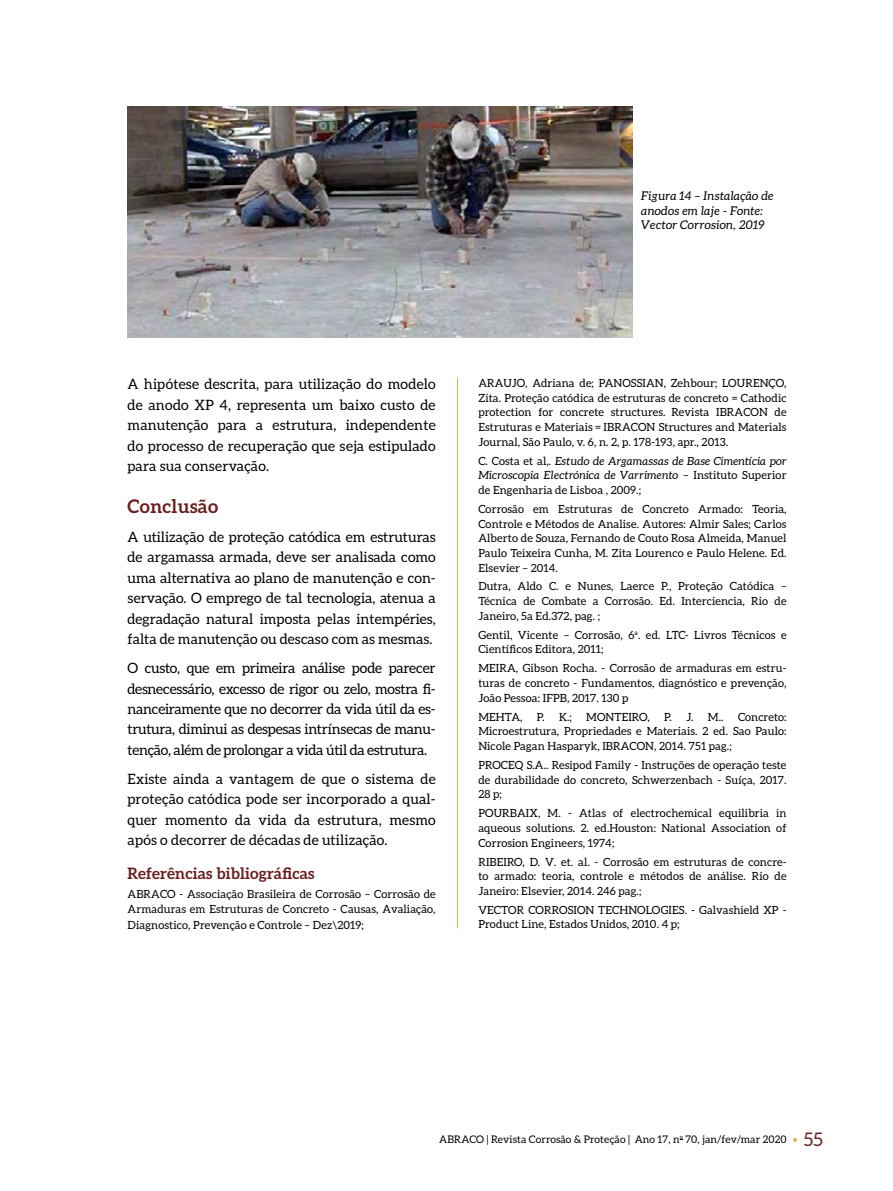
<style>
.page{position:relative;width:893px;height:1191px;background:#fff}
.page>*{position:absolute;margin:0;border:0;box-sizing:border-box;transform-origin:0 0}
.t1{font:700 18.75px "Aleo";letter-spacing:.02em;color:#6b1f1f}
.t2{font:700 15.75px "Aleo";letter-spacing:.01em;color:#6b1f1f}
.t3{font:15px "Century Gothic";color:#000}
.t4{font:14.25px/20.4px "Aleo";color:#000;text-align:justify}
.t5{font:italic 12px/14.4px "Aleo";letter-spacing:.02em;color:#000}
.t6{font:11.25px/14.7px "Aleo";letter-spacing:.01em;color:#000;text-align:justify}
.t7{font:italic 11.25px/14.7px "Aleo";letter-spacing:.01em;color:#000;text-align:justify}
.t8{font:10.5px "Aleo";letter-spacing:.01em;color:#000}
.s1{font-style:normal}
.s2{font-weight:700}
.s3{color:#d6b645}
.s4{font-size:18.75px;color:#6b1f1f}
</style>
<div class="page">
<hr style="left:457px;top:378px;width:1px;height:550px;background:#d6b645">
<img style="left:128px;top:106px;width:504px;height:232px">
<p class="t5" style="left:641px;top:189px;width:134px">Figura 14 – Instalação de anodos em laje - Fonte:<br>Vector Corrosion, 2019</p>
<p class="t4" style="left:128px;top:374px;width:310px">A hipótese descrita, para utilização do modelo de anodo XP 4, representa um baixo custo de manutenção para a estrutura, independente do processo de recuperação que seja estipulado para sua conservação.</p>
<h1 class="t1" style="left:128px;top:495px;width:92px">Conclusão</h1>
<p class="t4" style="left:128px;top:526px;width:310px">A utilização de proteção catódica em estruturas de argamassa armada, deve ser analisada como uma alternativa ao plano de manutenção e con&shy;servação. O emprego de tal tecnologia, atenua a degradação natural imposta pelas intempéries, falta de manutenção ou descaso com as mesmas.</p>
<p class="t4" style="left:128px;top:657px;width:310px">O custo, que em primeira análise pode parecer desnecessário, excesso de rigor ou zelo, mostra fi&shy;nanceiramente que no decorrer da vida útil da es&shy;trutura, diminui as despesas intrínsecas de manu&shy;tenção, além de prolongar a vida útil da estrutura.</p>
<p class="t4" style="left:128px;top:768px;width:310px">Existe ainda a vantagem de que o sistema de proteção catódica pode ser incorporado a qual&shy;quer momento da vida da estrutura, mesmo após o decorrer de décadas de utilização.</p>
<h2 class="t2" style="left:128px;top:864px;width:188px">Referências bibliográficas</h2>
<p class="t6" style="left:128px;top:886px;width:310px;line-height:15.1px">ABRACO - Associação Brasileira de Corrosão – Corrosão de Armaduras em Estruturas de Concreto - Causas, Avaliação, Diagnostico, Prevenção e Controle – Dez\2019;</p>
<p class="t6" style="left:478px;top:375px;width:310px">ARAUJO, Adriana de; PANOSSIAN, Zehbour; LOURENÇO, Zita. Proteção catódica de estruturas de concreto = Cathodic protection for concrete structures. Revista IBRACON de Estruturas e Materiais = IBRACON Structures and Materials Journal, São Paulo, v. 6, n. 2, p. 178-193, apr., 2013.</p>
<p class="t7" style="left:478px;top:453px;width:310px"><span class="s1">C. Costa et al,.</span> Estudo de Argamassas de Base Cimentícia por Microscopia Electrónica de Varrimento <span class="s1">– Instituto Superior de Engenharia de Lisboa , 2009.;</span></p>
<p class="t6" style="left:478px;top:501px;width:310px">Corrosão em Estruturas de Concreto Armado: Teoria, Controle e Métodos de Analise. Autores: Almir Sales; Carlos Alberto de Souza, Fernando de Couto Rosa Almeida, Manuel Paulo Teixeira Cunha, M. Zita Lourenco e Paulo Helene. Ed.<br>Elsevier – 2014.</p>
<p class="t6" style="left:478px;top:579px;width:310px">Dutra, Aldo C. e Nunes, Laerce P., Proteção Catódica – Técnica de Combate a Corrosão. Ed. Interciencia, Rio de Janeiro, 5a Ed.372, pag. ;</p>
<p class="t6" style="left:478px;top:627px;width:310px">Gentil, Vicente – Corrosão, 6<sup>a</sup>. ed. LTC- Livros Técnicos e<br>Científicos Editora, 2011;</p>
<p class="t6" style="left:478px;top:661px;width:310px">MEIRA, Gibson Rocha. - Corrosão de armaduras em estru&shy;turas de concreto - Fundamentos, diagnóstico e prevenção, João Pessoa: IFPB, 2017. 130 p</p>
<p class="t6" style="left:478px;top:709px;width:46px">MEHTA,</p>
<p class="t6" style="left:537px;top:709px;width:37px">P. K.;</p>
<p class="t6" style="left:586px;top:709px;width:65px">MONTEIRO,</p>
<p class="t6" style="left:664px;top:709px;width:31px">P. J.</p>
<p class="t6" style="left:708px;top:709px;width:17px">M..</p>
<h3 class="t3" style="left:490px;top:481px;width:222px"><span class="s2">Fonte:</span> Vector Corrosion, 2019.</h3>
<p class="t6" style="left:478px;top:709px;width:310px;text-indent:260px">Concreto:<br>Microestrutura, Propriedades e Materiais. 2 ed. Sao Paulo:<br>Nicole Pagan Hasparyk, IBRACON, 2014. 751 pag.;</p>
<p class="t6" style="left:478px;top:757px;width:310px">PROCEQ S.A.. Resipod Family - Instruções de operação teste de durabilidade do concreto, Schwerzenbach - Suíça, 2017.<br>28 p;</p>
<p class="t6" style="left:478px;top:805px;width:310px">POURBAIX, M. - Atlas of electrochemical equilibria in aqueous solutions. 2. ed.Houston: National Association of Corrosion Engineers, 1974;</p>
<p class="t6" style="left:478px;top:854px;width:310px">RIBEIRO, D. V. et. al. - Corrosão em estruturas de concre&shy;to armado: teoria, controle e métodos de análise. Rio de Janeiro: Elsevier, 2014. 246 pag.;</p>
<p class="t6" style="left:478px;top:902px;width:310px">VECTOR CORROSION TECHNOLOGIES. - Galvashield XP -<br>Product Line, Estados Unidos, 2010. 4 p;</p>
<p class="t8" style="left:439px;top:1133px;width:385px">ABRACO | Revista Corrosão &amp; Proteção | Ano 17, n<sup>o</sup> 70, jan/fev/mar 2020 <span class="s3">•</span> <span class="s4">55</span></p>
</div>
